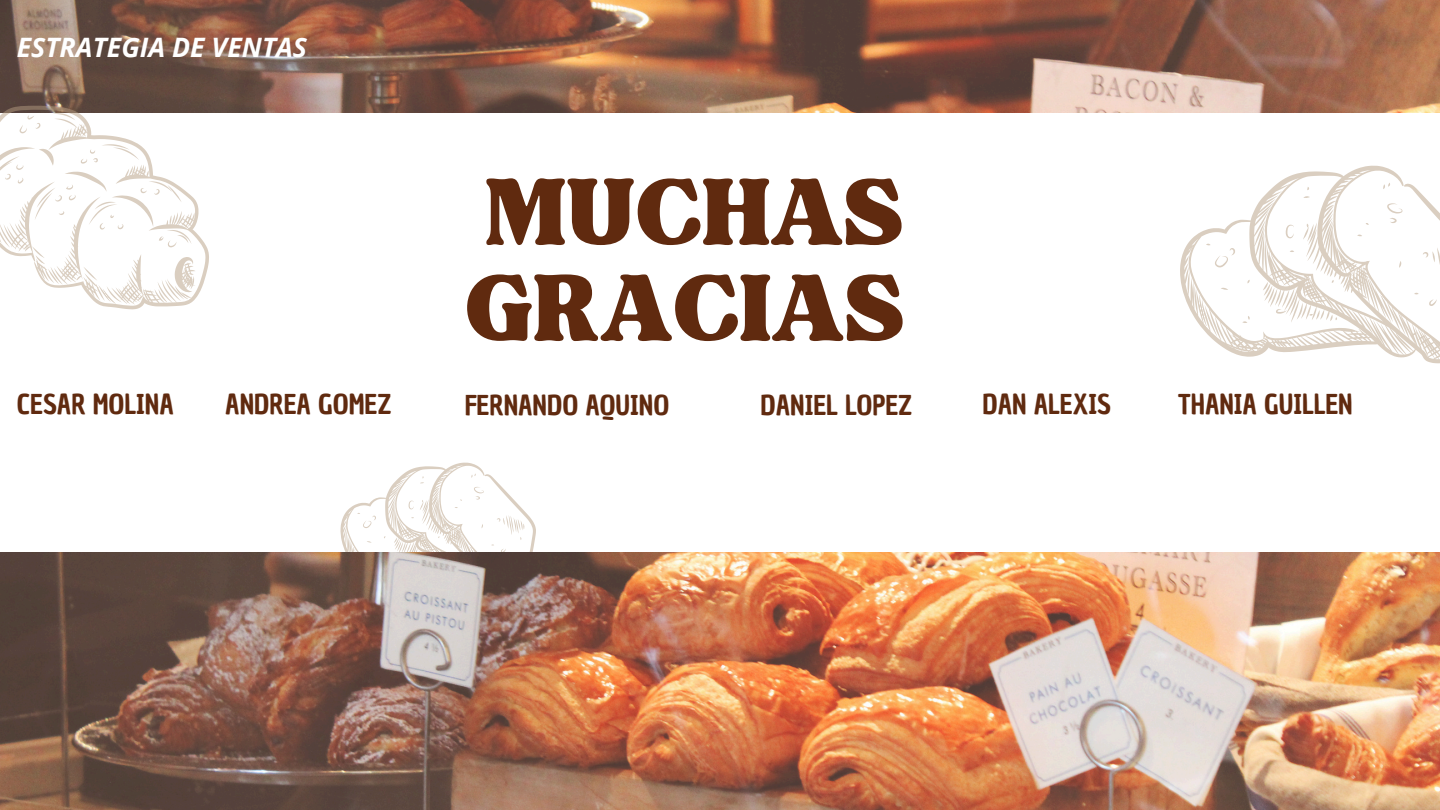
<style>
.page{position:relative;width:1440px;height:810px;background:#fff}
.page>*{position:absolute;margin:0;border:0;box-sizing:border-box;transform-origin:0 0}
.t1{font:130px/96px "TAN Tangkiwood Display";color:#602a0f}
.t2{font:26.7px "Chau Philomene One";color:#602a0f}
.t3{font:italic 700 26.7px "Open Sans";color:#fff}
</style>
<div class="page">
<img style="left:0;top:0;width:1440px;height:112px">
<svg style="left:1180px;top:166px;width:260px;height:197px"></svg>
<svg style="left:0;top:106px;width:209px;height:203px"></svg>
<svg style="left:341px;top:463px;width:195px;height:90px"></svg>
<img style="left:0;top:553px;width:1440px;height:257px">
<p class="t3" style="left:17px;top:29px;width:292px">ESTRATEGIA DE VENTAS</p>
<h2 class="t1" style="left:465px;top:167px;width:442px">MUCHAS<br>GRACIAS</h2>
<p class="t2" style="left:17px;top:387px;width:159px">CESAR MOLINA</p>
<h1 class="t2" style="left:225px;top:387px;width:168px">ANDREA GOMEZ</h1>
<p class="t2" style="left:465px;top:388px;width:206px">FERNANDO AQUINO</p>
<p class="t2" style="left:761px;top:388px;width:153px">DANIEL LOPEZ</p>
<p class="t2" style="left:982px;top:387px;width:130px">DAN ALEXIS</p>
<p class="t2" style="left:1178px;top:387px;width:176px">THANIA GUILLEN</p>
</div>
